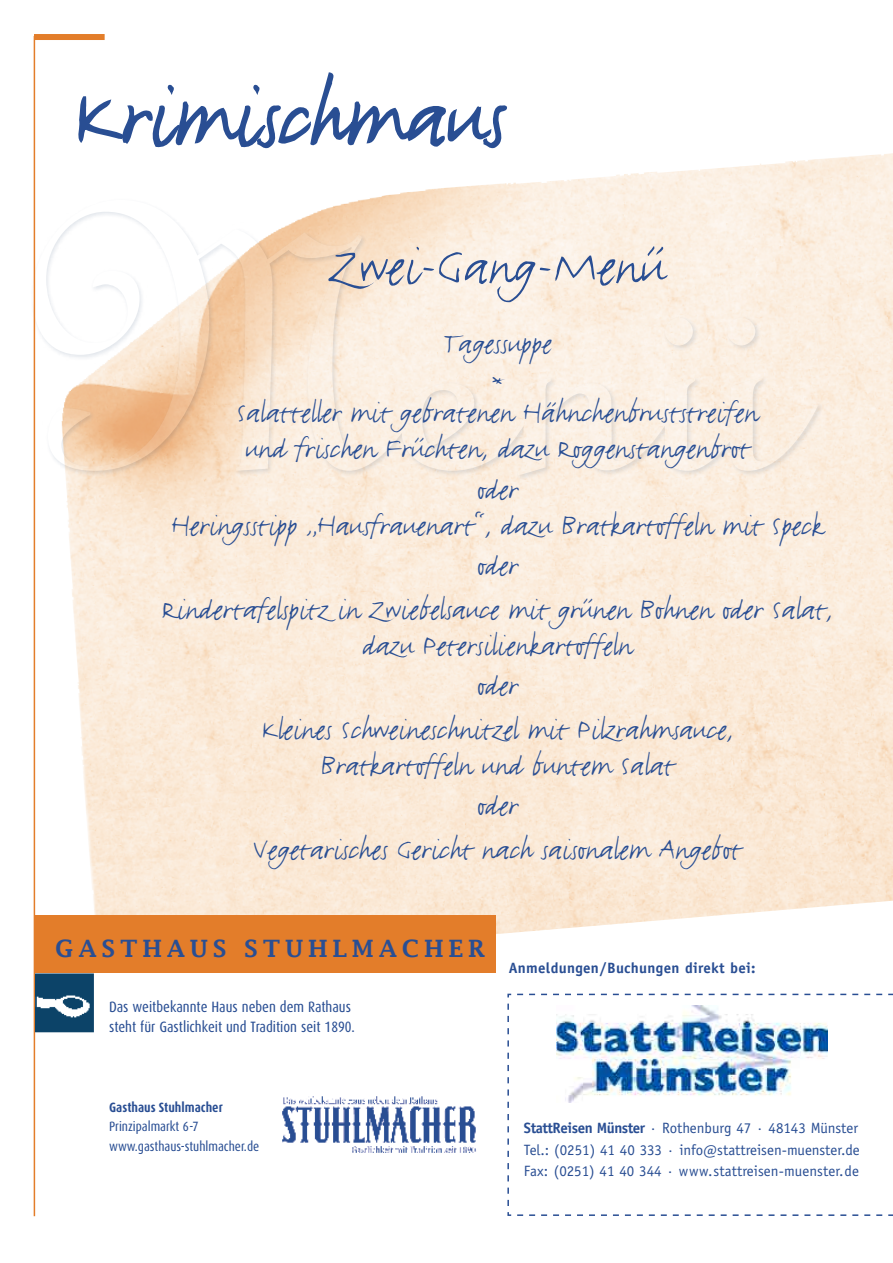
<style>
.page{position:relative;width:893px;height:1263px;background:#fff}
.page>*{position:absolute;margin:0;border:0;box-sizing:border-box;transform-origin:0 0}
.titel_gross{font:96px "FF Justlefthand";color:#294e93}
.a_end_body_ohne_einz{font:60px "FF Justlefthand";color:#294e93}
.menue{font:33px/36px "FF Justlefthand";color:#294e93}
.Veranstaltungsort{font:600 24px "Lucida Fax";letter-spacing:.2em;color:#294e93}
.body_neu{font:15px "Officina Sans Std";color:#294e93}
.beschreibung{font:15px/19.5px "Dax Condensed";color:#294e93}
.body_neu-2{font:700 15px "Officina Sans Std";letter-spacing:.02em;color:#294e93}
.adresse{font:13.5px "Dax Condensed";color:#294e93}
.adresse-2{font:700 13.5px "Dax Condensed";color:#294e93}
.s1{font-weight:700}
</style>
<div class="page">
<img style="left:66px;top:153px;width:827px;height:814px">
<svg style="left:33px;top:198px;width:791px;height:284px;background:#faecdd"></svg>
<svg style="left:33px;top:200px;width:785px;height:275px;fill:#fbefe1"></svg>
<div style="left:34px;top:915px;width:461px;height:58px;background:#e37d2a"></div>
<div style="left:34px;top:34px;width:71px;height:6px;background:#e37d2a"></div>
<hr style="left:34px;top:36px;width:1px;height:1180px;background:#e37d2a">
<div style="left:36px;top:974px;width:57px;height:57px;background:#0c4368"></div>
<img style="left:38px;top:995px;width:52px;height:23px">
<div style="left:35px;top:973px;width:59px;height:59px;border:2px solid #0c4368"></div>
<svg style="left:507px;top:993px;width:386px;height:223px"></svg>
<img style="left:282px;top:1096px;width:194px;height:57px">
<svg style="left:78px;top:72px;width:429px;height:77px"></svg>
<p class="titel_gross" style="left:74px;top:57px;width:434px">Krimischmaus</p>
<p class="a_end_body_ohne_einz" style="left:330px;top:229px;width:337px">Zwei-Gang-Menü</p>
<p class="menue" style="left:443px;top:327px;width:110px">Tagessuppe</p>
<p class="menue" style="left:491px;top:373px;width:15px">*</p>
<p class="menue" style="left:237px;top:396px;width:523px">Salatteller mit gebratenen Hähnchenbruststreifen und frischen Früchten, dazu Roggenstangenbrot</p>
<p class="menue" style="left:477px;top:472px;width:42px">oder</p>
<p class="menue" style="left:171px;top:508px;width:653px">Heringsstipp „Hausfrauenart“, dazu Bratkartoffeln mit Speck</p>
<p class="menue" style="left:477px;top:549px;width:42px">oder</p>
<p class="menue" style="left:162px;top:592px;width:672px">Rindertafelspitz in Zwiebelsauce mit grünen Bohnen oder Salat,</p>
<p class="menue" style="left:363px;top:628px;width:271px">dazu Petersilienkartoffeln</p>
<p class="menue" style="left:477px;top:669px;width:42px">oder</p>
<p class="menue" style="left:262px;top:712px;width:473px;text-align:center">Kleines Schweineschnitzel mit Pilzrahmsauce,<br>Bratkartoffeln und buntem Salat</p>
<p class="menue" style="left:477px;top:789px;width:42px">oder</p>
<p class="menue" style="left:254px;top:832px;width:489px">Vegetarisches Gericht nach saisonalem Angebot</p>
<p class="Veranstaltungsort" style="left:55px;top:934px;width:432px">GASTHAUS STUHLMACHER</p>
<p class="beschreibung" style="left:109px;top:997px;width:247px">Das weitbekannte Haus neben dem Rathaus steht für Gastlichkeit und Tradition seit 1890.</p>
<p class="body_neu-2" style="left:509px;top:958px;width:248px">Anmeldungen/Buchungen direkt bei:</p>
<p class="adresse-2" style="left:109px;top:1099px;width:115px">Gasthaus Stuhlmacher</p>
<p class="adresse" style="left:109px;top:1119px;width:91px">Prinzipalmarkt 6-7</p>
<p class="adresse" style="left:109px;top:1138px;width:152px">www.gasthaus-stuhlmacher.de</p>
<p class="body_neu" style="left:524px;top:1119px;width:336px"><span class="s1">StattReisen Münster</span> · Rothenburg 47 · 48143 Münster</p>
<p class="body_neu" style="left:524px;top:1141px;width:337px">Tel.: (0251) 41 40 333 · info@stattreisen-muenster.de</p>
<p class="body_neu" style="left:524px;top:1162px;width:337px">Fax: (0251) 41 40 344 · www.stattreisen-muenster.de</p>
</div>
